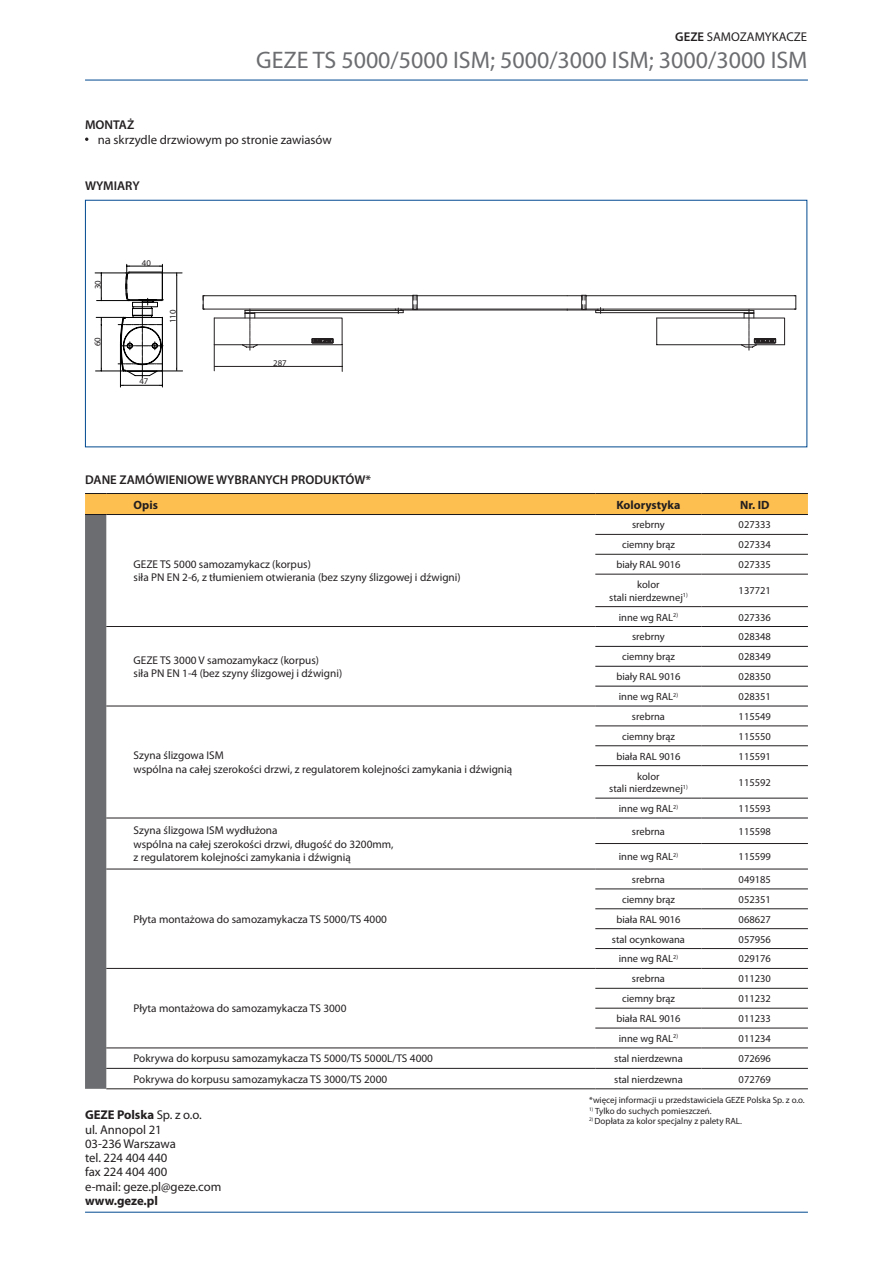
<style>
.page{position:relative;width:893px;height:1263px;background:#fff}
.page>*{position:absolute;margin:0;border:0;box-sizing:border-box;transform-origin:0 0}
.t1{font:24px "Myriad Pro";color:#6c6d70}
.t2{font:12.75px "Myriad Pro";letter-spacing:-.005em;color:#231f20}
.t3{font:600 12.75px "Myriad Pro";color:#231f20}
.t4{font:700 12.75px "Myriad Pro";letter-spacing:-.005em;color:#231f20}
.t5{font:700 12px "Myriad Pro";color:#231f20}
.t6{font:11.25px "Myriad Pro";color:#231f20}
.t7{font:10.5px "Myriad Pro";color:#231f20}
.t8{font:9px "Myriad Pro";color:#231f20}
.t9{font:8.85px "Myriad Pro";color:#231f20}
.s1{font-weight:600}
.s2{font-weight:400}
</style>
<div class="page">
<hr style="left:85px;top:80px;width:723px;height:1px;background:#014990">
<hr style="left:85px;top:1212px;width:723px;height:1px;background:#014990">
<svg style="left:203px;top:295px;width:594px;height:76px"></svg>
<hr style="left:95px;top:273px;width:31px;height:1px;background:#000">
<hr style="left:101px;top:325px;width:1px;height:46px;background:#000">
<hr style="left:96px;top:371px;width:87px;height:1px;background:#000">
<hr style="left:97px;top:300px;width:43px;height:1px;background:#000">
<hr style="left:126px;top:273px;width:56px;height:1px;background:#000">
<hr style="left:176px;top:273px;width:1px;height:98px;background:#000">
<svg style="left:101px;top:274px;width:1px;height:26px"></svg>
<hr style="left:96px;top:317px;width:30px;height:1px;background:#000">
<svg style="left:118px;top:264px;width:45px;height:123px"></svg>
<svg style="left:85px;top:493px;width:723px;height:596px"></svg>
<hr style="left:106px;top:514px;width:489px;height:1px;background:#1a171b">
<hr style="left:595px;top:514px;width:107px;height:1px;background:#1a171b">
<hr style="left:702px;top:514px;width:106px;height:1px;background:#1a171b">
<hr style="left:595px;top:626px;width:107px;height:1px;background:#1a171b">
<hr style="left:702px;top:626px;width:106px;height:1px;background:#1a171b">
<hr style="left:595px;top:646px;width:107px;height:1px;background:#1a171b">
<hr style="left:702px;top:646px;width:106px;height:1px;background:#1a171b">
<hr style="left:595px;top:666px;width:107px;height:1px;background:#1a171b">
<hr style="left:702px;top:666px;width:106px;height:1px;background:#1a171b">
<hr style="left:595px;top:686px;width:107px;height:1px;background:#1a171b">
<hr style="left:702px;top:686px;width:106px;height:1px;background:#1a171b">
<hr style="left:595px;top:706px;width:107px;height:1px;background:#1a171b">
<hr style="left:702px;top:706px;width:106px;height:1px;background:#1a171b">
<hr style="left:595px;top:818px;width:107px;height:1px;background:#1a171b">
<hr style="left:702px;top:818px;width:106px;height:1px;background:#1a171b">
<p class="t2" style="left:675px;top:28px;width:133px"><span class="s1">GEZE</span> SAMOZAMYKACZE</p>
<p class="t1" style="left:256px;top:45px;width:553px">GEZE TS 5000/5000 ISM; 5000/3000 ISM; 3000/3000 ISM</p>
<p class="t3" style="left:85px;top:116px;width:51px">MONTAŻ</p>
<p class="t2" style="left:98px;top:132px;width:236px">na skrzydle drzwiowym po stronie zawiasów</p>
<p class="t3" style="left:85px;top:177px;width:56px">WYMIARY</p>
<p class="t9" style="left:92px;top:289px;width:11px;rotate:-90deg">30</p>
<p class="t9" style="left:92px;top:346px;width:11px;rotate:-90deg">60</p>
<p class="t9" style="left:142px;top:257px;width:11px">40</p>
<p class="t9" style="left:167px;top:323px;width:15px;rotate:-90deg">110</p>
<p class="t9" style="left:139px;top:376px;width:11px">47</p>
<p class="t9" style="left:273px;top:358px;width:15px">287</p>
<p class="t3" style="left:85px;top:471px;width:288px">DANE ZAMÓWIENIOWE WYBRANYCH PRODUKTÓW*</p>
<p class="t5" style="left:134px;top:497px;width:26px">Opis</p>
<p class="t5" style="left:616px;top:497px;width:66px">Kolorystyka</p>
<p class="t5" style="left:740px;top:497px;width:31px">Nr. ID</p>
<p class="t6" style="left:134px;top:557px;width:179px">GEZE TS 5000 samozamykacz (korpus)</p>
<p class="t6" style="left:134px;top:571px;width:329px">siła PN EN 2-6, z tłumieniem otwierania (bez szyny ślizgowej i dźwigni)</p>
<p class="t6" style="left:134px;top:653px;width:187px">GEZE TS 3000 V samozamykacz (korpus)</p>
<p class="t6" style="left:134px;top:666px;width:210px">siła PN EN 1-4 (bez szyny ślizgowej i dźwigni)</p>
<p class="t6" style="left:134px;top:749px;width:92px">Szyna ślizgowa ISM</p>
<p class="t6" style="left:134px;top:762px;width:380px">wspólna na całej szerokości drzwi, z regulatorem kolejności zamykania i dźwignią</p>
<p class="t6" style="left:134px;top:823px;width:146px">Szyna ślizgowa ISM wydłużona</p>
<p class="t6" style="left:134px;top:837px;width:262px">wspólna na całej szerokości drzwi, długość do 3200mm,</p>
<p class="t6" style="left:134px;top:850px;width:219px">z regulatorem kolejności zamykania i dźwignią</p>
<p class="t6" style="left:134px;top:912px;width:255px">Płyta montażowa do samozamykacza TS 5000/TS 4000</p>
<p class="t6" style="left:134px;top:1002px;width:214px">Płyta montażowa do samozamykacza TS 3000</p>
<p class="t7" style="left:632px;top:518px;width:34px">srebrny</p>
<p class="t7" style="left:739px;top:518px;width:34px">027333</p>
<p class="t7" style="left:622px;top:538px;width:54px">ciemny brąz</p>
<p class="t7" style="left:739px;top:538px;width:34px">027334</p>
<p class="t7" style="left:616px;top:558px;width:66px">biały RAL 9016</p>
<p class="t7" style="left:739px;top:558px;width:34px">027335</p>
<p class="t7" style="left:637px;top:578px;width:24px">kolor</p>
<p class="t7" style="left:609px;top:591px;width:80px">stali nierdzewnej<sup>1)</sup></p>
<p class="t7" style="left:739px;top:584px;width:34px">137721</p>
<p class="t7" style="left:619px;top:610px;width:61px">inne wg RAL<sup>2)</sup></p>
<p class="t7" style="left:739px;top:610px;width:34px">027336</p>
<p class="t7" style="left:632px;top:630px;width:34px">srebrny</p>
<p class="t7" style="left:739px;top:630px;width:34px">028348</p>
<p class="t7" style="left:622px;top:650px;width:54px">ciemny brąz</p>
<p class="t7" style="left:739px;top:650px;width:34px">028349</p>
<p class="t7" style="left:616px;top:670px;width:66px">biały RAL 9016</p>
<p class="t7" style="left:739px;top:670px;width:34px">028350</p>
<p class="t7" style="left:619px;top:690px;width:61px">inne wg RAL<sup>2)</sup></p>
<p class="t7" style="left:739px;top:690px;width:34px">028351</p>
<p class="t7" style="left:632px;top:710px;width:35px">srebrna</p>
<p class="t7" style="left:739px;top:710px;width:34px">115549</p>
<p class="t7" style="left:622px;top:730px;width:54px">ciemny brąz</p>
<p class="t7" style="left:739px;top:730px;width:34px">115550</p>
<p class="t7" style="left:616px;top:750px;width:66px">biała RAL 9016</p>
<p class="t7" style="left:739px;top:750px;width:34px">115591</p>
<p class="t7" style="left:637px;top:769px;width:24px">kolor</p>
<p class="t7" style="left:609px;top:782px;width:80px">stali nierdzewnej<sup>1)</sup></p>
<p class="t7" style="left:739px;top:776px;width:34px">115592</p>
<p class="t7" style="left:619px;top:802px;width:61px">inne wg RAL<sup>2)</sup></p>
<p class="t7" style="left:739px;top:802px;width:34px">115593</p>
<p class="t7" style="left:632px;top:825px;width:35px">srebrna</p>
<p class="t7" style="left:739px;top:825px;width:34px">115598</p>
<p class="t7" style="left:619px;top:850px;width:61px">inne wg RAL<sup>2)</sup></p>
<p class="t7" style="left:739px;top:850px;width:34px">115599</p>
<p class="t7" style="left:632px;top:873px;width:35px">srebrna</p>
<p class="t7" style="left:739px;top:873px;width:34px">049185</p>
<p class="t7" style="left:622px;top:893px;width:54px">ciemny brąz</p>
<p class="t7" style="left:739px;top:893px;width:34px">052351</p>
<p class="t7" style="left:616px;top:913px;width:66px">biała RAL 9016</p>
<p class="t7" style="left:739px;top:913px;width:34px">068627</p>
<p class="t7" style="left:612px;top:932px;width:75px">stal ocynkowana</p>
<p class="t7" style="left:739px;top:932px;width:34px">057956</p>
<p class="t7" style="left:619px;top:952px;width:61px">inne wg RAL<sup>2)</sup></p>
<p class="t7" style="left:739px;top:952px;width:34px">029176</p>
<p class="t7" style="left:632px;top:972px;width:35px">srebrna</p>
<p class="t7" style="left:739px;top:972px;width:34px">011230</p>
<p class="t7" style="left:622px;top:992px;width:54px">ciemny brąz</p>
<p class="t7" style="left:739px;top:992px;width:34px">011232</p>
<p class="t7" style="left:616px;top:1012px;width:66px">biała RAL 9016</p>
<p class="t7" style="left:739px;top:1012px;width:34px">011233</p>
<p class="t7" style="left:619px;top:1032px;width:61px">inne wg RAL<sup>2)</sup></p>
<p class="t7" style="left:739px;top:1032px;width:34px">011234</p>
<p class="t6" style="left:134px;top:1052px;width:301px">Pokrywa do korpusu samozamykacza TS 5000/TS 5000L/TS 4000</p>
<p class="t7" style="left:614px;top:1052px;width:70px">stal nierdzewna</p>
<p class="t7" style="left:739px;top:1052px;width:34px">072696</p>
<p class="t6" style="left:134px;top:1072px;width:255px">Pokrywa do korpusu samozamykacza TS 3000/TS 2000</p>
<p class="t7" style="left:614px;top:1072px;width:70px">stal nierdzewna</p>
<p class="t7" style="left:739px;top:1072px;width:34px">072769</p>
<p class="t4" style="left:85px;top:1107px;width:118px">GEZE Polska <span class="s2">Sp. z o.o.</span></p>
<p class="t2" style="left:85px;top:1121px;width:78px">ul. Annopol 21</p>
<p class="t2" style="left:85px;top:1136px;width:93px">03-236 Warszawa</p>
<p class="t2" style="left:85px;top:1150px;width:84px">tel. 224 404 440</p>
<p class="t2" style="left:85px;top:1164px;width:84px">fax 224 404 400</p>
<p class="t2" style="left:85px;top:1178px;width:138px">e-mail: geze.pl@geze.com</p>
<p class="t4" style="left:85px;top:1192px;width:74px">www.geze.pl</p>
<p class="t8" style="left:589px;top:1094px;width:217px">*więcej informacji u przedstawiciela GEZE Polska Sp. z o.o.</p>
<p class="t8" style="left:589px;top:1105px;width:124px"><sup>1)</sup> Tylko do suchych pomieszczeń.</p>
<p class="t8" style="left:589px;top:1116px;width:154px"><sup>2)</sup> Dopłata za kolor specjalny z palety RAL.</p>
</div>
